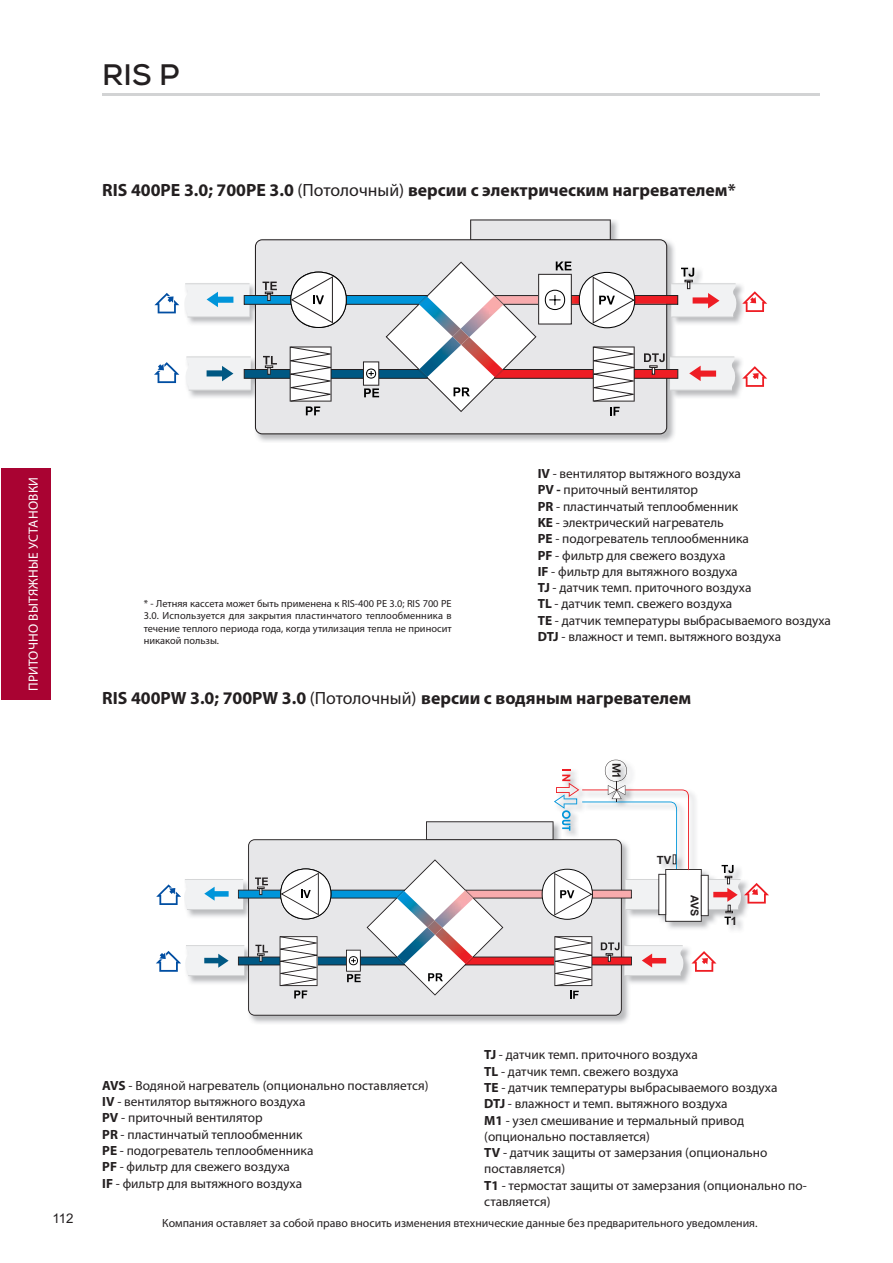
<style>
.page{position:relative;width:893px;height:1263px;background:#fff}
.page>*{position:absolute;margin:0;border:0;box-sizing:border-box;transform-origin:0 0}
.t1{font:700 29.55px "Nexa";color:#231f20}
.t2{font:700 17.7px "Myriad Pro";color:#231f20}
.t3{font:13.35px/16.4px "Myriad Pro";color:#231f20}
.t4{font:13.35px "Myriad Pro";letter-spacing:.02em;color:#fff}
.t5{font:13.35px "Arial";color:#231f20}
.t6{font:11.85px "Myriad Pro";color:#231f20}
.t7{font:700 11.25px "Arial";color:#231f20}
.t8{font:700 10.8px "Arial";color:#231f20}
.t9{font:10.35px/12.5px "Myriad Pro";color:#231f20;text-align:justify}
.s1{font-weight:400}
.s2{font-weight:700}
</style>
<div class="page">
<hr style="left:102px;top:94px;width:718px;height:2px;background:#d2d3d4">
<div style="left:2px;top:468px;width:49px;height:232px;background:#a90332"></div>
<img style="left:250px;top:999px;width:379px;height:24px">
<svg style="left:248px;top:999px;width:374px;height:17px;background:#dadadc"></svg>
<img style="left:254px;top:220px;width:489px;height:222px">
<svg style="left:470px;top:219px;width:141px;height:20px;background:#dadadc"></svg>
<svg style="left:255px;top:239px;width:412px;height:195px;background:#dddddf"></svg>
<svg style="left:742px;top:366px;width:25px;height:21px"></svg>
<svg style="left:742px;top:291px;width:25px;height:21px"></svg>
<svg style="left:154px;top:262px;width:582px;height:154px"></svg>
<svg style="left:156px;top:760px;width:613px;height:239px"></svg>
<h1 class="t1" style="left:102px;top:57px;width:79px">RIS P</h1>
<h2 class="t2" style="left:102px;top:179px;width:635px">RIS 400PE 3.0; 700PE 3.0 <span class="s1">(Потолочный)</span> версии с электрическим нагревателем*</h2>
<p class="t4" style="left:25px;top:691px;width:216px;rotate:-90deg">ПРИТОЧНО ВЫТЯЖНЫЕ УСТАНОВКИ</p>
<p class="t9" style="left:144px;top:597px;width:309px">* - Летняя кассета может быть применена к RIS-400 PE 3.0; RIS 700 PE 3.0. Используется для закрытия пластинчатого теплообменника в течение теплого периода года, когда утилизация тепла не приносит никакой пользы.</p>
<p class="t3" style="left:538px;top:465px;width:295px"><span class="s2">IV</span> - вентилятор вытяжного воздуха<br><span class="s2">PV -</span> приточный вентилятор<br><span class="s2">PR</span> - пластинчатый теплообменник<br><span class="s2">KE</span> - электрический нагреватель<br><span class="s2">PE</span> - подогреватель теплообменника<br><span class="s2">PF</span> - фильтр для свежего воздуха<br><span class="s2">IF</span> - фильтр для вытяжного воздуха<br><span class="s2">TJ</span> - датчик темп. приточного воздуха<br><span class="s2">TL</span> - датчик темп. свежего воздуха<br><span class="s2">TE</span> - датчик температуры выбрасываемого воздуха <span class="s2">DTJ</span> - влажност и темп. вытяжного воздухa</p>
<h2 class="t2" style="left:102px;top:687px;width:590px">RIS 400PW 3.0; 700PW 3.0 <span class="s1">(Потолочный)</span> версии с водяным нагревателем</h2>
<p class="t7" style="left:657px;top:853px;width:16px">TV</p>
<p class="t8" style="left:701px;top:895px;width:23px;rotate:90deg">AVS</p>
<p class="t7" style="left:731px;top:914px;width:8px">1</p>
<p class="t5" style="left:52px;top:1210px;width:23px">112</p>
<p class="t3" style="left:102px;top:1077px;width:328px"><span class="s2">AVS</span> - Водяной нагреватель (опционально поставляется)<br><span class="s2">IV</span> - вентилятор вытяжного воздуха<br><span class="s2">PV</span> - приточный вентилятор<br><span class="s2">PR</span> - пластинчатый теплообменник<br><span class="s2">PE</span> - подогреватель теплообменника<br><span class="s2">PF</span> - фильтр для свежего воздуха<br><span class="s2">IF</span> - фильтр для вытяжного воздуха</p>
<p class="t3" style="left:484px;top:1047px;width:324px"><span class="s2">TJ</span> - датчик темп. приточного воздуха<br><span class="s2">TL</span> - датчик темп. свежего воздуха<br><span class="s2">TE</span> - датчик температуры выбрасываемого воздуха<br><span class="s2">DTJ</span> - влажност и темп. вытяжного воздухa<br><span class="s2">M1</span> - узел смешивание и термальный привод (опционально поставляется)<br><span class="s2">TV</span> - датчик защиты от замерзания (опционально поставляется)<br><span class="s2">T1</span> - термостат защиты от замерзания (опционально по&shy;ставляется)</p>
<p class="t6" style="left:162px;top:1216px;width:597px">Компания оставляет за собой право вносить изменения втехнические данные без предварительного уведомления.</p>
</div>
